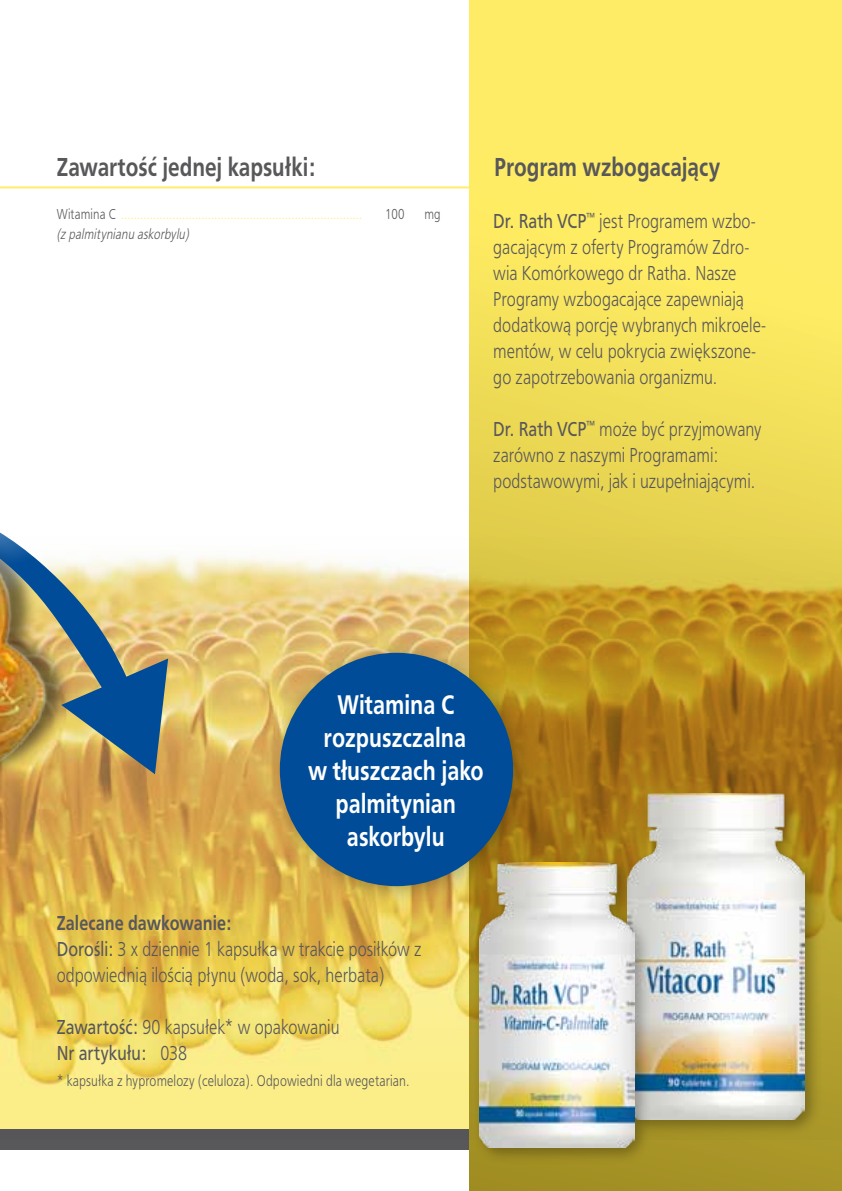
<style>
.page{position:relative;width:842px;height:1191px;background:#fff}
.page>*{position:absolute;margin:0;border:0;box-sizing:border-box;transform-origin:0 0}
.t1{font:500 28px/32.8px "F015 TCE";color:#fff;text-align:center;scale:.8 1}
.t2{font:500 27px "F015 TCE";color:#58575a;scale:.8 1}
.t3{font:300 21px/26px "F015 TCE";color:#58575a;scale:.8 1}
.t4{font:300 16px "F015 TCE";letter-spacing:.01em;color:#58575a;scale:.8 1}
.t5{font:300 15px "F015 TCE";letter-spacing:.015em;color:#ffee68;scale:.8 1}
.t6{font:italic 300 15px "F015 TCE";color:#58575a;scale:.8 1}
.t7{font:300 15px "F015 TCE";color:#58575a;scale:.8 1}
.s1{color:#58575a}
.s2{font-weight:400}
.s3{font-weight:500}
</style>
<div class="page">
<hr style="left:0;top:186px;width:842px;height:2px;background:#ffee68">
<div style="left:0;top:1129px;width:842px;height:21px;background:#58575a"></div>
<img style="left:0;top:555px;width:469px;height:574px">
<svg style="left:469px;top:0;width:373px;height:1191px;background:#e1c74a"></svg>
<div style="left:620px;top:787px;width:203px;height:350px;background:#000;opacity:.3"></div>
<img style="left:627px;top:794px;width:178px;height:325px">
<div style="left:473px;top:856px;width:179px;height:309px;background:#000;opacity:.3"></div>
<img style="left:479px;top:862px;width:155px;height:285px">
<div style="left:264px;top:637px;width:271px;height:271px;background:#000;opacity:.3"></div>
<div style="left:280px;top:653px;width:233px;height:233px;background:#004c98;border-radius:50%"></div>
<img style="left:0;top:774px;width:102px;height:36px">
<img style="left:0;top:532px;width:168px;height:242px">
<p class="t2" style="left:57px;top:151px;width:325px">Zawartość jednej kapsułki:</p>
<p class="t5" style="left:57px;top:205px;width:383px"><span class="s1">Witamina C</span> ...........................................................................</p>
<p class="t7" style="left:385px;top:205px;width:26px">100</p>
<p class="t7" style="left:424px;top:205px;width:22px">mg</p>
<p class="t6" style="left:57px;top:225px;width:171px">(zpalmitynianu askorbylu)</p>
<p class="t2" style="left:494px;top:151px;width:284px">Program wzbogacający</p>
<p class="t3" style="left:493px;top:208px;width:342px"><span class="s2">Dr. Rath VCP</span><sup>™</sup> jest Programem wzbo&shy;gacającym z oferty Programów Zdro&shy;wia Komórkowego dr Ratha. Nasze Programy wzbogacające zapewniają dodatkową porcję wybranych mikroele&shy;mentów, w celu pokrycia zwiększone&shy;go zapotrzebowania organizmu.</p>
<p class="t3" style="left:493px;top:416px;width:337px"><span class="s2">Dr. Rath VCP</span><sup>™</sup> może być przyjmowany zarówno z naszymi Programami: podstawowymi, jak i uzupełniającymi.</p>
<h1 class="t1" style="left:308px;top:688px;width:221px">Witamina C rozpuszczalna<br>w tłuszczach jako palmitynian askorbylu</h1>
<p class="t3" style="left:57px;top:910px;width:457px"><span class="s3">Zalecane dawkowanie:<br></span><span class="s2">Dorośli:</span> 3 x dziennie 1 kapsułka w trakcie posiłków z odpowiednią ilością płynu (woda, sok, herbata)</p>
<p class="t3" style="left:57px;top:1014px;width:355px"><span class="s2">Zawartość:</span> 90 kapsułek* w opakowaniu<br><span class="s2">Nr artykułu:</span> 038</p>
<p class="t4" style="left:57px;top:1072px;width:443px">* kapsułka z hypromelozy (celuloza). Odpowiedni dla wegetarian.</p>
</div>
